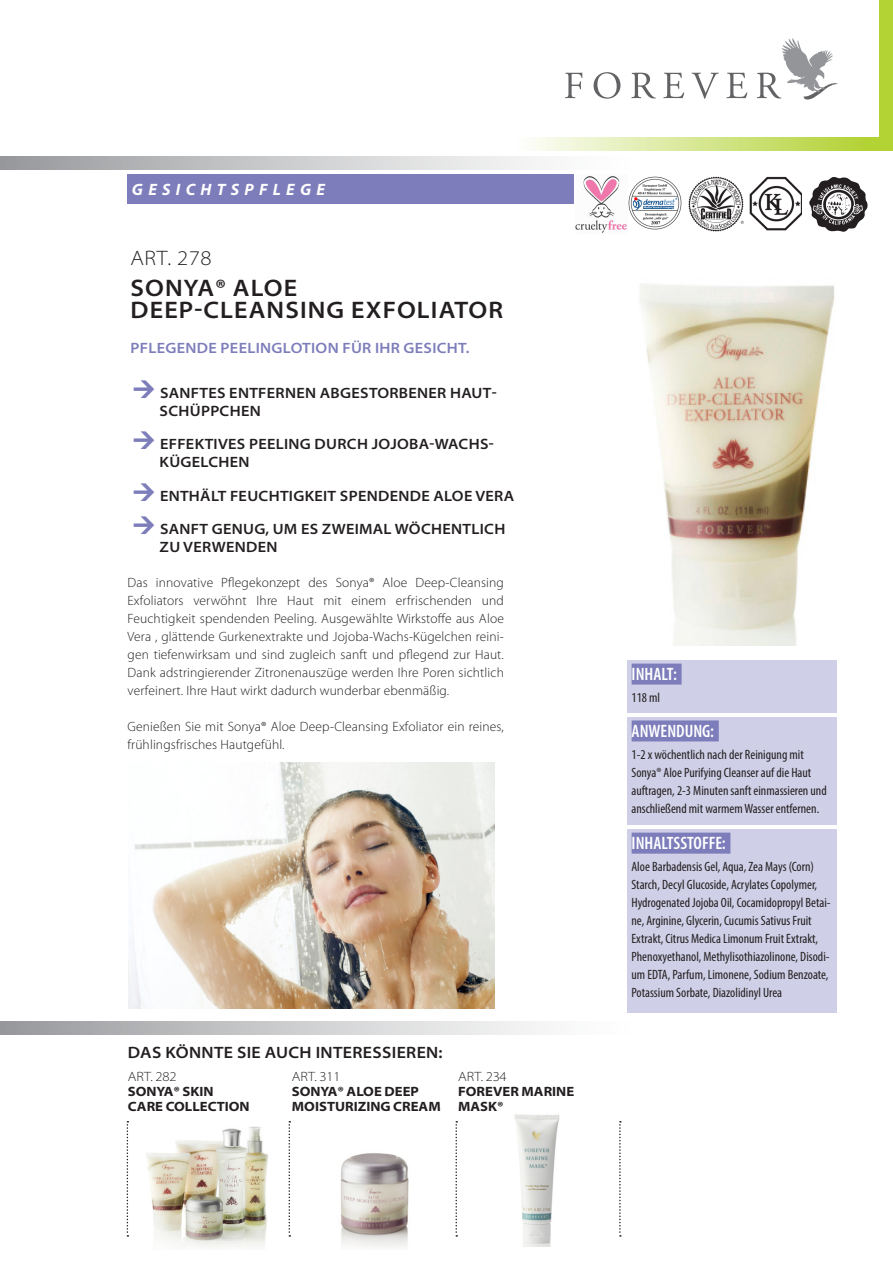
<style>
.page{position:relative;width:893px;height:1263px;background:#fff}
.page>*{position:absolute;margin:0;border:0;box-sizing:border-box;transform-origin:0 0}
.Produktbeschr__LiBü{font:600 semi-expanded 24px/22.5px "Myriad Pro";letter-spacing:.045em;color:#231f20}
.Produktbeschr__LiBü-2{font:300 semi-expanded 21px "Myriad Pro";letter-spacing:.025em;color:#231f20}
.Artikel-NR____Preis{font:600 condensed 18px "Myriad Pro";color:#fff}
.Produktbeschr__LiBü-3{font:600 semi-expanded 16.5px "Myriad Pro";letter-spacing:.02em;color:#231f20}
.t1{font:italic 700 16.5px "Myriad Pro";letter-spacing:.32em;color:#fff}
.Artikel-NR____Preis-2{font:600 semi-expanded 15px/18px "Myriad Pro";letter-spacing:.02em;color:#231f20}
.Artikel-NR____Preis-3{font:600 semi-expanded 15px "Myriad Pro";letter-spacing:.02em;color:#7c7dba}
.Produktbeschr__LiBü-4{font:300 13.5px/18px "Myriad Pro";letter-spacing:.01em;color:#231f20;text-align:justify}
.Artikel-NR____Preis-4{font:condensed 13.5px/18px "Myriad Pro";color:#231f20}
.Artikel-NR____Preis-5{font:700 semi-expanded 13.5px/15px "Myriad Pro";color:#231f20}
.Artikel-NR____Preis-6{font:300 semi-expanded 13.5px "Myriad Pro";letter-spacing:-.01em;color:#231f20}
.s1{font-weight:300}
</style>
<div class="page">
<div style="left:128px;top:174px;width:446px;height:30px;background:#7c7dba"></div>
<svg style="left:0;top:156px;width:540px;height:14px;background:#c7c8ca"></svg>
<svg style="left:0;top:1021px;width:540px;height:13px;background:#c7c8ca"></svg>
<div style="left:879px;top:0;width:14px;height:140px;background:#b3d234"></div>
<svg style="left:533px;top:137px;width:360px;height:14px;background:#d3e58c"></svg>
<svg style="left:565px;top:73px;width:17px;height:25px"></svg>
<svg style="left:594px;top:72px;width:26px;height:27px"></svg>
<svg style="left:631px;top:73px;width:25px;height:25px"></svg>
<svg style="left:663px;top:73px;width:21px;height:25px"></svg>
<svg style="left:692px;top:73px;width:27px;height:26px"></svg>
<svg style="left:726px;top:73px;width:21px;height:25px"></svg>
<svg style="left:757px;top:38px;width:81px;height:62px"></svg>
<svg style="left:289px;top:1121px;width:1px;height:115px"></svg>
<svg style="left:455px;top:1121px;width:2px;height:115px"></svg>
<svg style="left:127px;top:1121px;width:1px;height:115px"></svg>
<div style="left:627px;top:660px;width:210px;height:53px;background:#cfcfe7"></div>
<div style="left:627px;top:717px;width:210px;height:108px;background:#cfcfe7"></div>
<div style="left:632px;top:663px;width:50px;height:21px;background:#7c7dba"></div>
<div style="left:632px;top:720px;width:87px;height:21px;background:#7c7dba"></div>
<div style="left:627px;top:829px;width:210px;height:184px;background:#cfcfe7"></div>
<div style="left:632px;top:833px;width:98px;height:21px;background:#7c7dba"></div>
<img style="left:640px;top:284px;width:195px;height:362px">
<img style="left:129px;top:762px;width:365px;height:246px">
<img style="left:146px;top:1126px;width:122px;height:121px">
<img style="left:340px;top:1153px;width:69px;height:95px">
<svg style="left:619px;top:1121px;width:2px;height:115px"></svg>
<img style="left:688px;top:176px;width:113px;height:56px">
<img style="left:809px;top:177px;width:59px;height:55px">
<img style="left:628px;top:176px;width:54px;height:54px">
<img style="left:575px;top:176px;width:52px;height:57px">
<img style="left:514px;top:1114px;width:46px;height:133px">
<p class="t1" style="left:132px;top:179px;width:194px">GESICHTSPFLEGE</p>
<p class="Produktbeschr__LiBü-2" style="left:130px;top:246px;width:83px">ART. 278</p>
<p class="Produktbeschr__LiBü" style="left:131px;top:277px;width:374px">SONYA® ALOE<br>DEEP-CLEANSING EXFOLIATOR</p>
<p class="Artikel-NR____Preis-3" style="left:131px;top:340px;width:340px">PFLEGENDE PEELINGLOTION FÜR IHR GESICHT.</p>
<p class="Artikel-NR____Preis-2" style="left:160px;top:385px;width:339px">SANFTES ENTFERNEN ABGESTORBENER HAUT-<br>SCHÜPPCHEN</p>
<p class="Artikel-NR____Preis-2" style="left:160px;top:436px;width:336px">EFFEKTIVES PEELING DURCH JOJOBA-WACHS-<br>KÜGELCHEN</p>
<p class="Artikel-NR____Preis-2" style="left:160px;top:487px;width:356px">ENTHÄLT FEUCHTIGKEIT SPENDENDE ALOE VERA</p>
<p class="Artikel-NR____Preis-2" style="left:160px;top:520px;width:347px">SANFT GENUG, UM ES ZWEIMAL WÖCHENTLICH<br>ZU VERWENDEN</p>
<p class="Produktbeschr__LiBü-4" style="left:128px;top:574px;width:378px">Das innovative Pflegekonzept des Sonya® Aloe Deep-Cleansing Exfoliators verwöhnt Ihre Haut mit einem erfrischenden und Feuchtigkeit spendenden Peeling. Ausgewählte Wirkstoffe aus Aloe Vera , glättende Gurkenextrakte und Jojoba-Wachs-Kügelchen reini&shy;gen tiefenwirksam und sind zugleich sanft und pflegend zur Haut.<br>Dank adstringierender Zitronenauszüge werden Ihre Poren sichtlich verfeinert. Ihre Haut wirkt dadurch wunderbar ebenmäßig.</p>
<p class="Produktbeschr__LiBü-4" style="left:128px;top:718px;width:378px">Genießen Sie mit Sonya® Aloe Deep-Cleansing Exfoliator ein reines, frühlingsfrisches Hautgefühl.</p>
<p class="Produktbeschr__LiBü-3" style="left:128px;top:1043px;width:316px">DAS KÖNNTE SIE AUCH INTERESSIEREN:</p>
<p class="Artikel-NR____Preis-5" style="left:128px;top:1069px;width:123px"><span class="s1">ART. 282<br></span>SONYA® SKIN<br>CARE COLLECTION</p>
<p class="Artikel-NR____Preis-6" style="left:292px;top:1069px;width:50px">ART. 311</p>
<p class="Artikel-NR____Preis-5" style="left:292px;top:1084px;width:150px">SONYA® ALOE DEEP<br>MOISTURIZING CREAM</p>
<p class="Artikel-NR____Preis-5" style="left:458px;top:1069px;width:118px"><span class="s1">ART. 234<br></span>FOREVER MARINE<br>MASK®</p>
<p class="Artikel-NR____Preis" style="left:632px;top:664px;width:47px">INHALT:</p>
<p class="Artikel-NR____Preis-4" style="left:631px;top:689px;width:30px">118 ml</p>
<p class="Artikel-NR____Preis" style="left:632px;top:721px;width:84px">ANWENDUNG:</p>
<p class="Artikel-NR____Preis-4" style="left:631px;top:745px;width:197px">1-2 x wöchentlich nach der Reinigung mit Sonya® Aloe Purifying Cleanser auf die Haut auftragen, 2-3 Minuten sanft einmassieren und anschließend mit warmem Wasser entfernen.</p>
<p class="Artikel-NR____Preis" style="left:632px;top:833px;width:96px">INHALTSSTOFFE:</p>
<p class="Artikel-NR____Preis-4" style="left:631px;top:858px;width:201px">Aloe Barbadensis Gel, Aqua, Zea Mays (Corn)<br>Starch, Decyl Glucoside, Acrylates Copolymer, Hydrogenated Jojoba Oil, Cocamidopropyl Betai&shy;ne, Arginine, Glycerin, Cucumis Sativus Fruit Extrakt, Citrus Medica Limonum Fruit Extrakt, Phenoxyethanol, Methylisothiazolinone, Disodi&shy;um EDTA, Parfum, Limonene, Sodium Benzoate, Potassium Sorbate, Diazolidinyl Urea</p>
</div>
